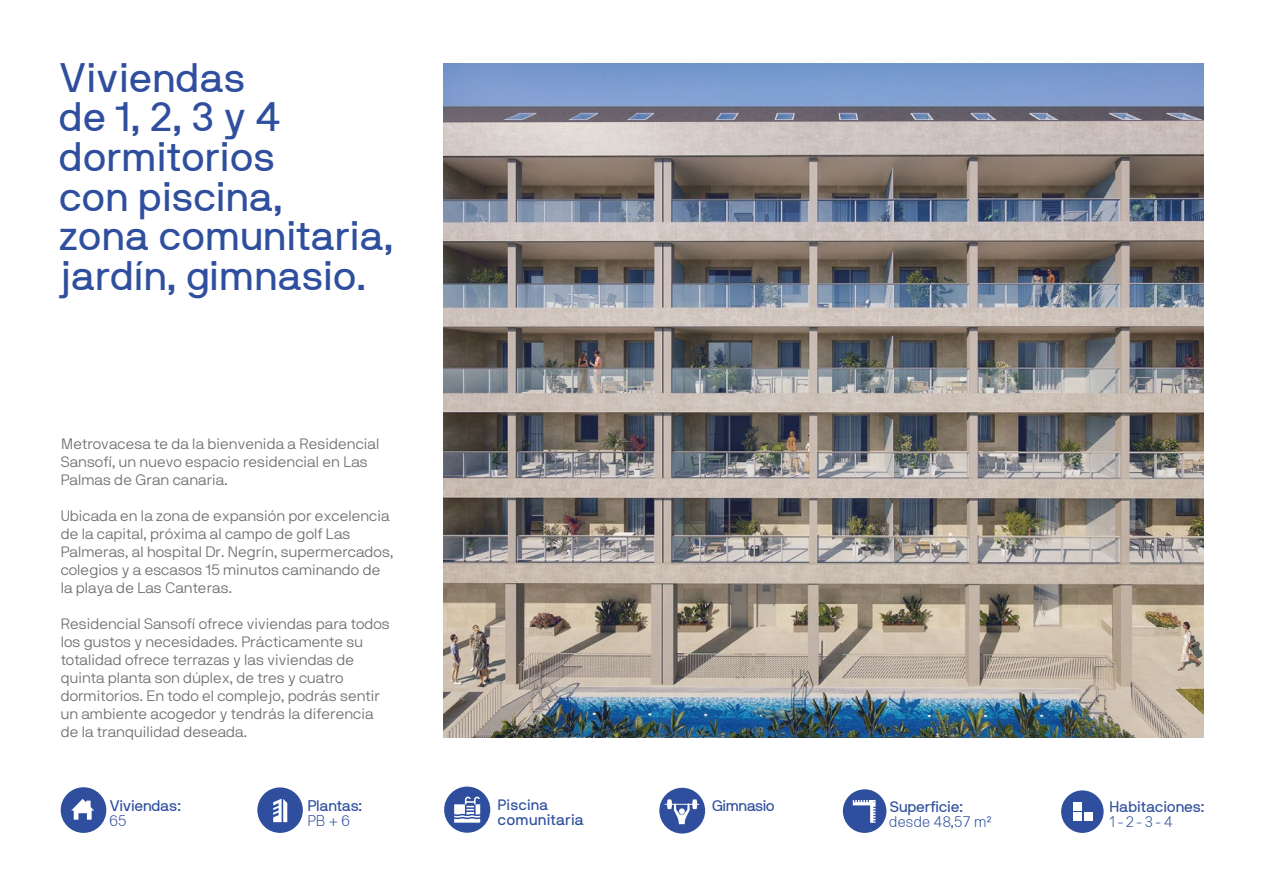
<style>
.page{position:relative;width:1263px;height:893px;background:#fff}
.page>*{position:absolute;margin:0;border:0;box-sizing:border-box;transform-origin:0 0}
.t1{font:41.1px/39.6px "NB International Regular Webfont";color:#2f4f9e}
.t2{font:15.3px "NB International Regular Webfont";letter-spacing:-.02em;color:#2f4f9e}
.t3{font:15.3px "NB National Std Light Webfont";color:#2f4f9e}
.t4{font:15.3px "NB International Pro";letter-spacing:.01em;color:#2f4f9e}
.t5{font:300 15px/18px "NB International Pro";color:#706f6f}
.t6{font:15px "NB International Pro";letter-spacing:.005em;color:#2f4f9e}
</style>
<div class="page">
<div style="left:61px;top:787px;width:45px;height:46px;background:#2f4f9e;border-radius:50%"></div>
<svg style="left:71px;top:799px;width:23px;height:21px"></svg>
<div style="left:257px;top:787px;width:46px;height:46px;background:#2f4f9e;border-radius:50%"></div>
<svg style="left:273px;top:799px;width:14px;height:23px"></svg>
<div style="left:843px;top:789px;width:43px;height:44px;background:#2f4f9e;border-radius:50%"></div>
<svg style="left:853px;top:800px;width:22px;height:23px"></svg>
<div style="left:444px;top:787px;width:46px;height:46px;background:#2f4f9e;border-radius:50%"></div>
<svg style="left:454px;top:797px;width:26px;height:26px"></svg>
<div style="left:1061px;top:790px;width:42px;height:43px;background:#2f4f9e;border-radius:50%"></div>
<div style="left:1073px;top:813px;width:9px;height:8px;background:#fff"></div>
<div style="left:1073px;top:802px;width:9px;height:8px;background:#fff"></div>
<div style="left:1084px;top:813px;width:8px;height:8px;background:#fff"></div>
<div style="left:659px;top:788px;width:46px;height:45px;background:#2f4f9e;border-radius:50%"></div>
<svg style="left:665px;top:799px;width:34px;height:25px"></svg>
<img style="left:443px;top:63px;width:761px;height:674px">
<h1 class="t1" style="left:59px;top:57px;width:337px">Viviendas<br>de 1, 2, 3 y 4 dormitorios<br>con piscina,<br>zona comunitaria, jardín, gimnasio.</h1>
<p class="t5" style="left:61px;top:434px;width:320px">Metrovacesa te da la bienvenida a Residencial<br>Sansofí, un nuevo espacio residencial en Las<br>Palmas de Gran canaria.</p>
<p class="t5" style="left:61px;top:506px;width:334px">Ubicada en la zona de expansión por excelencia de la capital, próxima al campo de golf Las Palmeras, al hospital Dr. Negrín, supermercados, colegios y a escasos 15 minutos caminando de la playa de Las Canteras.</p>
<p class="t5" style="left:61px;top:614px;width:331px">Residencial Sansofí ofrece viviendas para todos los gustos y necesidades. Prácticamente su totalidad ofrece terrazas y las viviendas de quinta planta son dúplex, de tres y cuatro dormitorios. En todo el complejo, podrás sentir un ambiente acogedor y tendrás la diferencia de la tranquilidad deseada.</p>
<p class="t2" style="left:109px;top:797px;width:73px">Viviendas:</p>
<p class="t3" style="left:110px;top:812px;width:19px">65</p>
<p class="t2" style="left:307px;top:797px;width:56px">Plantas:</p>
<p class="t3" style="left:308px;top:812px;width:44px">PB + 6</p>
<p class="t6" style="left:498px;top:796px;width:52px">Piscina</p>
<p class="t4" style="left:498px;top:811px;width:88px">comunitaria</p>
<p class="t2" style="left:712px;top:797px;width:64px">Gimnasio</p>
<p class="t2" style="left:890px;top:798px;width:75px">Superficie:</p>
<p class="t3" style="left:889px;top:813px;width:104px">desde 48,57 m²</p>
<p class="t2" style="left:1109px;top:798px;width:97px">Habitaciones:</p>
<p class="t3" style="left:1109px;top:813px;width:65px">1 - 2 - 3 - 4</p>
</div>
